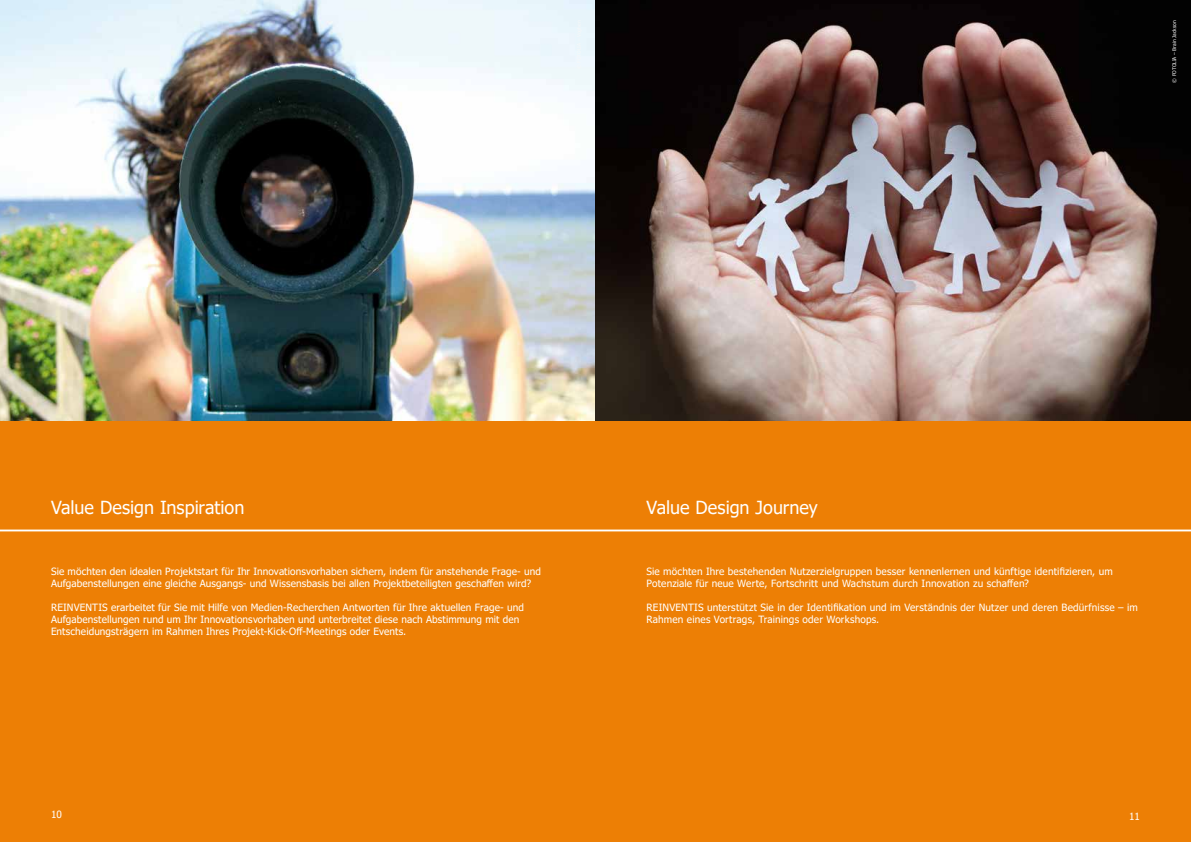
<style>
.page{position:relative;width:1191px;height:842px;background:#fff}
.page>*{position:absolute;margin:0;border:0;box-sizing:border-box;transform-origin:0 0}
.t1{font:18px "Tahoma";color:#fff}
.t2{font:10px/12px "Tahoma";letter-spacing:.01em;color:#fff}
.t3{font:5px "Tahoma";color:#f8f8f8}
</style>
<div class="page">
<div style="left:0;top:421px;width:1191px;height:421px;background:#ed7f05"></div>
<img style="left:0;top:0;width:1191px;height:421px">
<hr style="left:0;top:530px;width:1191px;height:1px;background:#fff">
<p class="t3" style="left:1171px;top:82px;width:63px;rotate:-90deg">© FOTOLIA – Brain Jackson</p>
<h1 class="t1" style="left:51px;top:496px;width:195px">Value Design Inspiration</h1>
<p class="t2" style="left:51px;top:566px;width:491px">Sie möchten den idealen Projektstart für Ihr Innovationsvorhaben sichern, indem für anstehende Frage- und<br>Aufgabenstellungen eine gleiche Ausgangs- und Wissensbasis bei allen Projektbeteiligten geschaffen wird?</p>
<p class="t2" style="left:51px;top:602px;width:474px">REINVENTIS erarbeitet für Sie mit Hilfe von Medien-Recherchen Antworten für Ihre aktuellen Frage- und<br>Aufgabenstellungen rund um Ihr Innovationsvorhaben und unterbreitet diese nach Abstimmung mit den<br>Entscheidungsträgern im Rahmen Ihres Projekt-Kick-Off-Meetings oder Events.</p>
<h1 class="t1" style="left:646px;top:496px;width:173px">Value Design Journey</h1>
<p class="t2" style="left:646px;top:566px;width:468px">Sie möchten Ihre bestehenden Nutzerzielgruppen besser kennenlernen und künftige identifizieren, um<br>Potenziale für neue Werte, Fortschritt und Wachstum durch Innovation zu schaffen?</p>
<p class="t2" style="left:646px;top:602px;width:493px">REINVENTIS unterstützt Sie in der Identifikation und im Verständnis der Nutzer und deren Bedürfnisse – im<br>Rahmen eines Vortrags, Trainings oder Workshops.</p>
<p class="t2" style="left:51px;top:809px;width:12px">10</p>
<p class="t2" style="left:1129px;top:811px;width:12px">11</p>
</div>
